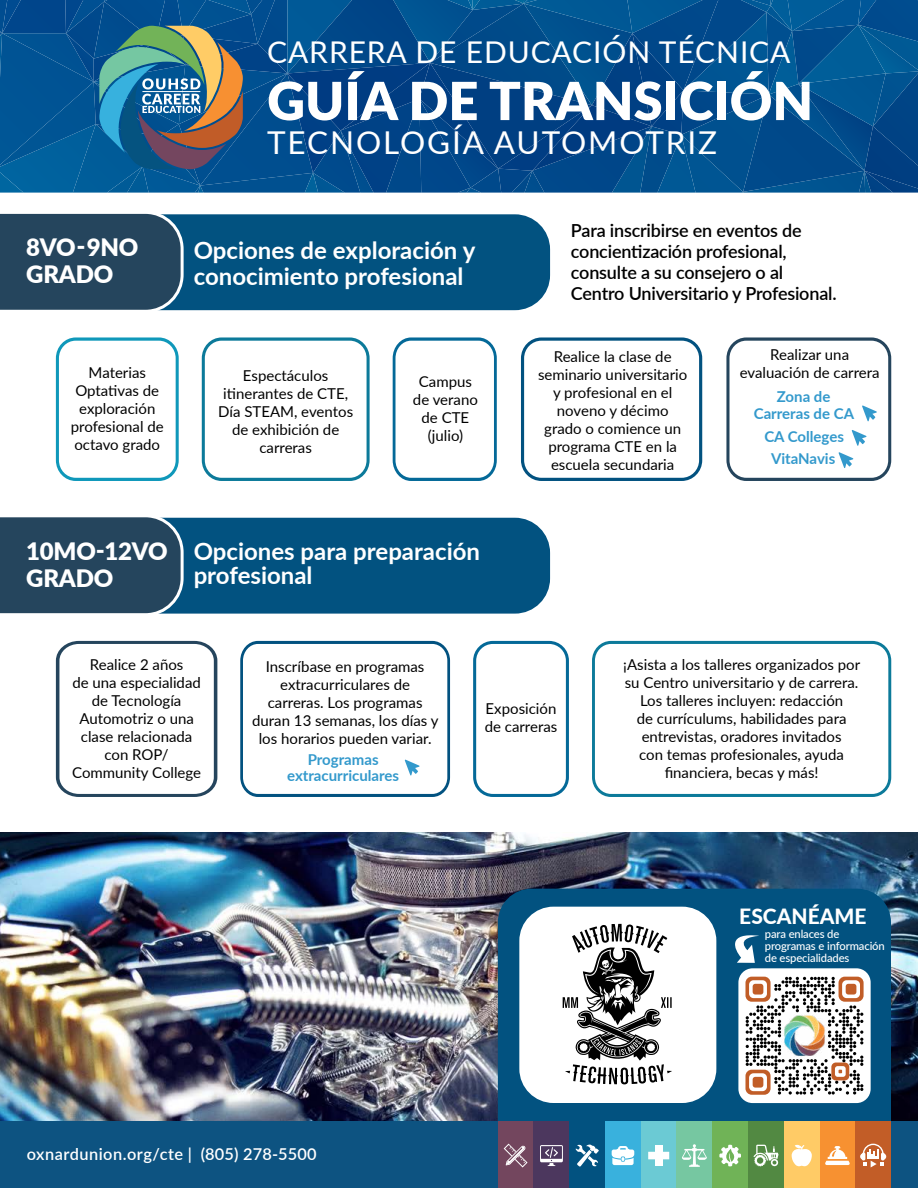
<style>
.page{position:relative;width:918px;height:1188px;background:#fff}
.page>*{position:absolute;margin:0;border:0;box-sizing:border-box;transform-origin:0 0}
.t1{font:900 52.5px "Lato";color:#fff}
.t2{font:31.5px "Lato";letter-spacing:.06em;color:#fff}
.t3{font:30px "Lato";letter-spacing:.03em;color:#fff}
.t4{font:700 24px/25.5px "Lato";color:#fff}
.t5{font:900 24px/27.5px "Lato";letter-spacing:-.01em;color:#fff}
.t6{font:800 21px "Lato";color:#fff}
.t7{font:600 18px/21px "Lato";letter-spacing:-.01em;color:#000}
.t8{font:600 16.35px "Lato";letter-spacing:.025em;color:#fff}
.t9{font:15px/18px "Lato";color:#000;text-align:center}
.t10{font:700 15px/16.5px "Lato";color:#39c;text-align:center}
.t11{font:500 11.25px/12px "Lato";letter-spacing:-.01em;color:#fff}
</style>
<div class="page">
<img style="left:0;top:833px;width:918px;height:288px">
<div style="left:498px;top:889px;width:393px;height:232px;background:#025280"></div>
<div style="left:184px;top:214px;width:366px;height:96px;background:#025280"></div>
<div style="left:0;top:518px;width:550px;height:96px;background:#025280;border-radius:35px"></div>
<svg style="left:0;top:213px;width:184px;height:98px;background:#2c4c64"></svg>
<div style="left:0;top:517px;width:184px;height:97px;background:#25455d"></div>
<svg style="left:0;top:0;width:918px;height:193px;background:#0c528c"></svg>
<div style="left:0;top:1121px;width:918px;height:67px;background:#0d5381"></div>
<div style="left:641px;top:1121px;width:36px;height:67px;background:#6bcad4"></div>
<div style="left:677px;top:1121px;width:35px;height:67px;background:#76c7a1"></div>
<div style="left:820px;top:1121px;width:35px;height:67px;background:#f79131"></div>
<div style="left:498px;top:1121px;width:36px;height:67px;background:#73465e"></div>
<div style="left:784px;top:1121px;width:36px;height:67px;background:#ffcb66"></div>
<div style="left:748px;top:1121px;width:36px;height:67px;background:#528942"></div>
<div style="left:605px;top:1121px;width:36px;height:67px;background:#39b1dd"></div>
<div style="left:712px;top:1121px;width:36px;height:67px;background:#70b357"></div>
<div style="left:855px;top:1121px;width:36px;height:67px;background:#c25d27"></div>
<div style="left:569px;top:1121px;width:36px;height:67px;background:#025280"></div>
<div style="left:534px;top:1121px;width:35px;height:67px;background:#4c375e"></div>
<div style="left:655px;top:1145px;width:8px;height:7px;background:#fff"></div>
<div style="left:655px;top:1159px;width:8px;height:7px;background:#fff"></div>
<svg style="left:648px;top:1152px;width:21px;height:7px"></svg>
<svg style="left:682px;top:1144px;width:25px;height:23px"></svg>
<svg style="left:825px;top:1146px;width:25px;height:19px"></svg>
<svg style="left:504px;top:1144px;width:24px;height:24px"></svg>
<svg style="left:792px;top:1145px;width:20px;height:21px"></svg>
<svg style="left:753px;top:1145px;width:25px;height:21px"></svg>
<svg style="left:612px;top:1146px;width:22px;height:19px"></svg>
<svg style="left:719px;top:1145px;width:22px;height:21px"></svg>
<svg style="left:860px;top:1144px;width:26px;height:23px"></svg>
<svg style="left:575px;top:1144px;width:24px;height:23px"></svg>
<svg style="left:540px;top:1145px;width:23px;height:21px"></svg>
<div style="left:738px;top:968px;width:133px;height:135px;background:#fff;border-radius:14px"></div>
<svg style="left:727px;top:932px;width:32px;height:31px"></svg>
<div style="left:519px;top:907px;width:197px;height:196px;background:#fff;border-radius:34px"></div>
<svg style="left:56px;top:337px;width:123px;height:144px"></svg>
<svg style="left:56px;top:641px;width:161px;height:156px"></svg>
<svg style="left:473px;top:641px;width:96px;height:156px"></svg>
<svg style="left:592px;top:641px;width:299px;height:156px"></svg>
<svg style="left:202px;top:337px;width:168px;height:144px"></svg>
<svg style="left:393px;top:337px;width:104px;height:144px"></svg>
<svg style="left:521px;top:337px;width:181px;height:144px"></svg>
<svg style="left:240px;top:641px;width:210px;height:156px"></svg>
<svg style="left:726px;top:337px;width:165px;height:144px"></svg>
<svg style="left:563px;top:924px;width:109px;height:160px"></svg>
<svg style="left:745px;top:977px;width:119px;height:118px"></svg>
<img style="left:781px;top:1012px;width:47px;height:47px">
<h3 class="t3" style="left:267px;top:31px;width:525px">CARRERA DE EDUCACIÓN TÉCNICA</h3>
<h1 class="t1" style="left:267px;top:61px;width:548px">GUÍA DE TRANSICIÓN</h1>
<h3 class="t5" style="left:26px;top:232px;width:114px">8VO-9NO<br>GRADO</h3>
<h2 class="t2" style="left:267px;top:120px;width:452px">TECNOLOGÍA AUTOMOTRIZ</h2>
<h3 class="t4" style="left:194px;top:237px;width:283px">Opciones de exploración y conocimiento profesional</h3>
<p class="t7" style="left:571px;top:219px;width:267px">Para inscribirse en eventos de concientización profesional, consulte a su consejero o al<br>Centro Universitario y Profesional.</p>
<p class="t9" style="left:71px;top:362px;width:94px">Materias<br>Optativas de exploración profesional de octavo grado</p>
<p class="t9" style="left:413px;top:371px;width:66px">Campus de verano de CTE (julio)</p>
<p class="t9" style="left:218px;top:366px;width:136px">Espectáculos itinerantes de CTE,<br>Día STEAM, eventos de exhibición de carreras</p>
<h3 class="t5" style="left:26px;top:536px;width:143px">10MO-12VO<br>GRADO</h3>
<h3 class="t4" style="left:194px;top:538px;width:288px;line-height:23.9px">Opciones para preparación profesional</h3>
<p class="t9" style="left:538px;top:347px;width:151px">Realice la clase de seminario universitario y profesional en el noveno y décimo grado o comience un programa CTE en la escuela secundaria</p>
<p class="t9" style="left:740px;top:344px;width:141px">Realizar una evaluación de carrera</p>
<p class="t10" style="left:754px;top:388px;width:102px">Zona de<br>Carreras de CA</p>
<p class="t10" style="left:764px;top:428px;width:81px">CA Colleges</p>
<p class="t10" style="left:771px;top:450px;width:66px">VitaNavis</p>
<p class="t9" style="left:72px;top:655px;width:130px">Realice 2 años<br>de una especialidad de Tecnología<br>Automotriz o una clase relacionada con ROP/<br>Community College</p>
<p class="t9" style="left:252px;top:657px;width:188px">Inscríbase en programas extracurriculares de carreras. Los programas duran 13 semanas, los días y los horarios pueden variar.</p>
<p class="t10" style="left:287px;top:750px;width:114px">Programas extracurriculares</p>
<p class="t9" style="left:485px;top:699px;width:74px;text-align:left">Exposición de carreras</p>
<p class="t9" style="left:623px;top:655px;width:238px">¡Asista a los talleres organizados por su Centro universitario y de carrera.<br>Los talleres incluyen: redacción<br>de currículums, habilidades para entrevistas, oradores invitados<br>con temas profesionales, ayuda financiera, becas y más!</p>
<h3 class="t6" style="left:739px;top:900px;width:129px">ESCANÉAME</h3>
<p class="t11" style="left:765px;top:927px;width:122px">para enlaces de programas e información de especialidades</p>
<p class="t8" style="left:27px;top:1142px;width:291px">oxnardunion.org/cte | (805) 278-5500</p>
</div>
